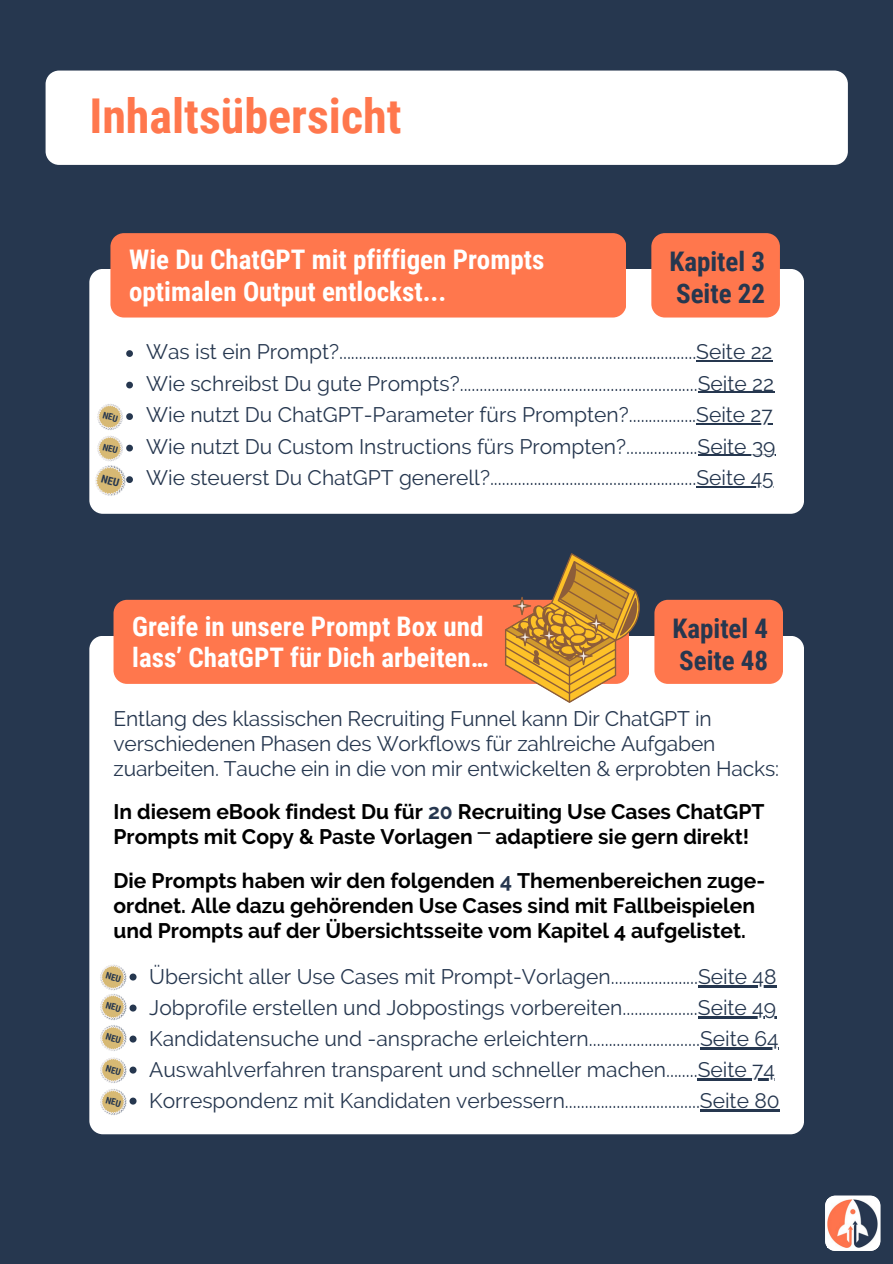
<style>
.page{position:relative;width:893px;height:1264px;background:#fff}
.page>*{position:absolute;margin:0;border:0;box-sizing:border-box;transform-origin:0 0}
.t1{font:700 48px "Roboto Condensed";color:#ff774d}
.t2{font:700 27px/31.5px "Roboto Condensed";color:#fff}
.t3{font:700 27px "Roboto Condensed";color:#26374f}
.t4{font:21px/25px "Raleway";color:#26374f}
.t5{font:700 21px/25px "Raleway";color:#000}
.s1{color:#26374f}
.s2{font-family:"Free Mono";font-weight:400}
</style>
<div class="page">
<div style="left:0;top:0;width:892px;height:1263px;background:#26374f"></div>
<div style="left:46px;top:71px;width:801px;height:94px;background:#fff"></div>
<svg style="left:825px;top:1196px;width:55px;height:54px"></svg>
<div style="left:825px;top:1195px;width:55px;height:55px;background:#fff;border-radius:10px"></div>
<img style="left:827px;top:1199px;width:50px;height:48px">
<div style="left:89px;top:269px;width:715px;height:245px;background:#fff"></div>
<svg style="left:126px;top:350px;width:7px;height:7px"></svg>
<hr style="left:696px;top:360px;width:76px;height:1px;background:#26374f">
<svg style="left:126px;top:382px;width:7px;height:6px"></svg>
<hr style="left:697px;top:392px;width:77px;height:1px;background:#26374f">
<hr style="left:696px;top:423px;width:76px;height:1px;background:#26374f">
<hr style="left:697px;top:455px;width:78px;height:1px;background:#26374f">
<hr style="left:696px;top:486px;width:77px;height:1px;background:#26374f">
<img style="left:97px;top:402px;width:27px;height:29px">
<img style="left:97px;top:434px;width:27px;height:2px">
<div style="left:651px;top:233px;width:128px;height:84px;background:#ff774d"></div>
<div style="left:110px;top:233px;width:516px;height:84px;background:#ff774d"></div>
<div style="left:89px;top:636px;width:715px;height:498px;background:#fff"></div>
<svg style="left:113px;top:553px;width:531px;height:150px"></svg>
<div style="left:654px;top:600px;width:129px;height:84px;background:#ff774d"></div>
<hr style="left:698px;top:985px;width:78px;height:2px;background:#26374f">
<hr style="left:697px;top:1016px;width:79px;height:2px;background:#26374f">
<hr style="left:700px;top:1047px;width:78px;height:2px;background:#26374f">
<hr style="left:697px;top:1078px;width:77px;height:2px;background:#26374f">
<hr style="left:700px;top:1109px;width:79px;height:2px;background:#26374f">
<img style="left:100px;top:1023px;width:27px;height:29px">
<img style="left:100px;top:963px;width:27px;height:58px">
<img style="left:100px;top:1056px;width:27px;height:28px">
<img style="left:100px;top:1087px;width:27px;height:29px">
<img style="left:94px;top:464px;width:32px;height:34px">
<svg style="left:97px;top:404px;width:36px;height:25px"></svg>
<svg style="left:100px;top:1025px;width:36px;height:25px"></svg>
<svg style="left:100px;top:1057px;width:36px;height:25px"></svg>
<svg style="left:100px;top:1089px;width:36px;height:25px"></svg>
<svg style="left:100px;top:964px;width:36px;height:55px"></svg>
<svg style="left:95px;top:436px;width:38px;height:59px"></svg>
<p class="t1" style="left:89px;top:88px;width:313px">Inhaltsübersicht</p>
<p class="t2" style="left:129px;top:244px;width:416px">Wie Du ChatGPT mit pfiffigen Prompts optimalen Output entlockst...</p>
<p class="t3" style="left:669px;top:246px;width:97px">Kapitel 3</p>
<p class="t3" style="left:676px;top:278px;width:90px">Seite 22</p>
<p class="t4" style="left:146px;top:339px;width:628px">Was ist ein Prompt?..........................................................................................Seite 22</p>
<p class="t4" style="left:146px;top:371px;width:629px">Wie schreibst Du gute Prompts?............................................................Seite 22</p>
<p class="t4" style="left:146px;top:402px;width:628px">Wie nutzt Du ChatGPT-Parameter fürs Prompten?.................Seite 27</p>
<p class="t4" style="left:146px;top:434px;width:630px">Wie nutzt Du Custom Instructions fürs Prompten?..................Seite 39</p>
<p class="t4" style="left:146px;top:465px;width:629px">Wie steuerst Du ChatGPT generell?....................................................Seite 45</p>
<p class="t2" style="left:132px;top:610px;width:353px">Greife in unsere Prompt Box und</p>
<p class="t2" style="left:132px;top:642px;width:358px">lass’ ChatGPT für Dich arbeiten…</p>
<p class="t3" style="left:672px;top:613px;width:97px">Kapitel 4</p>
<p class="t3" style="left:679px;top:644px;width:90px">Seite 48</p>
<p class="t4" style="left:113px;top:706px;width:667px">Entlang des klassischen Recruiting Funnel kann Dir ChatGPT in verschiedenen Phasen des Workflows für zahlreiche Aufgaben zuarbeiten. Tauche ein in die von mir entwickelten &amp; erprobten Hacks:</p>
<p class="t5" style="left:113px;top:799px;width:652px">In diesem eBook findest Du für <span class="s1">20</span> Recruiting Use Cases ChatGPT<br>Prompts mit Copy &amp; Paste Vorlagen <span class="s2">⎻</span> adaptiere sie gern direkt!</p>
<p class="t5" style="left:113px;top:867px;width:653px">Die Prompts haben wir den folgenden <span class="s1">4</span> Themenbereichen zuge&shy;ordnet. Alle dazu gehörenden Use Cases sind mit Fallbeispielen und Prompts auf der Übersichtsseite vom Kapitel 4 aufgelistet.</p>
<p class="t4" style="left:149px;top:963px;width:628px">Übersicht aller Use Cases mit Prompt-Vorlagen......................Seite 48</p>
<p class="t4" style="left:149px;top:994px;width:628px">Jobprofile erstellen und Jobpostings vorbereiten...................Seite 49</p>
<p class="t4" style="left:149px;top:1025px;width:630px">Kandidatensuche und -ansprache erleichtern............................Seite 64</p>
<p class="t4" style="left:149px;top:1056px;width:627px">Auswahlverfahren transparent und schneller machen........Seite 74</p>
<p class="t4" style="left:149px;top:1087px;width:632px">Korrespondenz mit Kandidaten verbessern..................................Seite 80</p>
</div>
